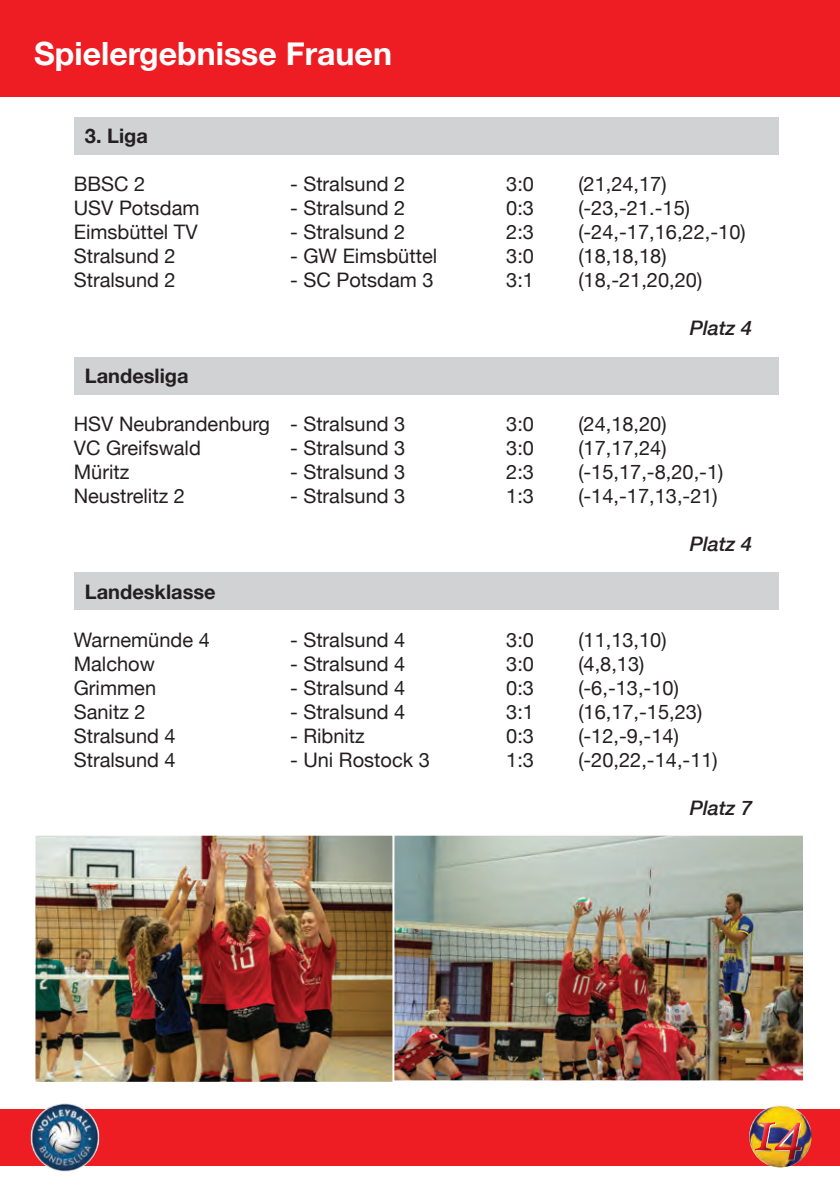
<style>
.page{position:relative;width:840px;height:1191px;background:#fff}
.page>*{position:absolute;margin:0;border:0;box-sizing:border-box;transform-origin:0 0}
.t1{font:italic 60px "Athelas";color:#fff}
.t2{font:700 32px "Helvetica Neue";color:#fff}
.t3{font:20px "Helvetica Neue";color:#231f20}
.t4{font:700 20px "Helvetica Neue";color:#231f20}
.t5{font:italic 500 20px "Helvetica Neue";color:#231f20}
</style>
<div class="page">
<div style="left:74px;top:357px;width:704px;height:37px;background:#d1d2d4"></div>
<div style="left:74px;top:573px;width:704px;height:37px;background:#d1d2d4"></div>
<div style="left:74px;top:118px;width:704px;height:37px;background:#d1d2d4"></div>
<div style="left:0;top:0;width:839px;height:96px;background:#ee1d23"></div>
<div style="left:0;top:1108px;width:839px;height:57px;background:#ee1d23"></div>
<div style="left:743px;top:1112px;width:72px;height:62px;background:#231f20;opacity:.75"></div>
<img style="left:31px;top:1103px;width:68px;height:68px">
<div style="left:739px;top:1107px;width:72px;height:62px;background:#fff;opacity:.75"></div>
<div style="left:742px;top:1112px;width:72px;height:61px;background:#231f20;opacity:.75"></div>
<img style="left:394px;top:836px;width:408px;height:243px">
<div style="left:386px;top:833px;width:420px;height:249px;border:2px solid #fff"></div>
<img style="left:36px;top:836px;width:355px;height:244px">
<div style="left:33px;top:833px;width:361px;height:250px;border:2px solid #fff"></div>
<h2 class="t2" style="left:34px;top:29px;width:359px">Spielergebnisse Frauen</h2>
<p class="t4" style="left:85px;top:120px;width:64px">3. Liga</p>
<p class="t3" style="left:74px;top:169px;width:73px">BBSC 2</p>
<p class="t3" style="left:290px;top:169px;width:117px">- Stralsund 2</p>
<p class="t3" style="left:506px;top:169px;width:29px">3:0</p>
<p class="t3" style="left:578px;top:169px;width:90px">(21,24,17)</p>
<p class="t3" style="left:74px;top:193px;width:127px">USV Potsdam</p>
<p class="t3" style="left:290px;top:193px;width:117px">- Stralsund 2</p>
<p class="t3" style="left:506px;top:193px;width:29px">0:3</p>
<p class="t3" style="left:578px;top:193px;width:113px">(-23,-21.-15)</p>
<p class="t3" style="left:74px;top:217px;width:125px">Eimsbüttel TV</p>
<p class="t3" style="left:290px;top:217px;width:117px">- Stralsund 2</p>
<p class="t3" style="left:506px;top:217px;width:29px">2:3</p>
<p class="t3" style="left:578px;top:217px;width:169px">(-24,-17,16,22,-10)</p>
<p class="t3" style="left:74px;top:241px;width:103px">Stralsund 2</p>
<p class="t3" style="left:290px;top:241px;width:149px">- GW Eimsbüttel</p>
<p class="t3" style="left:506px;top:241px;width:29px">3:0</p>
<p class="t3" style="left:578px;top:241px;width:90px">(18,18,18)</p>
<p class="t3" style="left:74px;top:265px;width:103px">Stralsund 2</p>
<p class="t3" style="left:290px;top:265px;width:145px">- SC Potsdam 3</p>
<p class="t3" style="left:506px;top:265px;width:29px">3:1</p>
<p class="t3" style="left:578px;top:265px;width:125px">(18,-21,20,20)</p>
<p class="t5" style="left:689px;top:311px;width:64px">Platz 4</p>
<p class="t4" style="left:85px;top:360px;width:105px">Landesliga</p>
<p class="t3" style="left:74px;top:409px;width:333px">HSV Neubrandenburg - Stralsund 3</p>
<p class="t3" style="left:506px;top:409px;width:29px">3:0</p>
<p class="t3" style="left:578px;top:409px;width:90px">(24,18,20)</p>
<p class="t3" style="left:74px;top:433px;width:128px">VC Greifswald</p>
<p class="t3" style="left:290px;top:433px;width:117px">- Stralsund 3</p>
<p class="t3" style="left:506px;top:433px;width:29px">3:0</p>
<p class="t3" style="left:578px;top:433px;width:90px">(17,17,24)</p>
<p class="t3" style="left:74px;top:457px;width:57px">Müritz</p>
<p class="t3" style="left:290px;top:457px;width:117px">- Stralsund 3</p>
<p class="t3" style="left:506px;top:457px;width:29px">2:3</p>
<p class="t3" style="left:578px;top:457px;width:146px">(-15,17,-8,20,-1)</p>
<p class="t3" style="left:74px;top:481px;width:113px">Neustrelitz 2</p>
<p class="t3" style="left:290px;top:481px;width:117px">- Stralsund 3</p>
<p class="t3" style="left:506px;top:481px;width:29px">1:3</p>
<p class="t3" style="left:578px;top:481px;width:141px">(-14,-17,13,-21)</p>
<p class="t5" style="left:689px;top:527px;width:64px">Platz 4</p>
<p class="t4" style="left:85px;top:576px;width:132px">Landesklasse</p>
<p class="t3" style="left:74px;top:625px;width:137px">Warnemünde 4</p>
<p class="t3" style="left:290px;top:625px;width:117px">- Stralsund 4</p>
<p class="t3" style="left:506px;top:625px;width:29px">3:0</p>
<p class="t3" style="left:578px;top:625px;width:90px">(11,13,10)</p>
<p class="t3" style="left:74px;top:649px;width:83px">Malchow</p>
<p class="t3" style="left:290px;top:649px;width:117px">- Stralsund 4</p>
<p class="t3" style="left:506px;top:649px;width:29px">3:0</p>
<p class="t3" style="left:578px;top:649px;width:67px">(4,8,13)</p>
<p class="t3" style="left:74px;top:673px;width:84px">Grimmen</p>
<p class="t3" style="left:290px;top:673px;width:117px">- Stralsund 4</p>
<p class="t3" style="left:506px;top:673px;width:29px">0:3</p>
<p class="t3" style="left:578px;top:673px;width:102px">(-6,-13,-10)</p>
<p class="t3" style="left:74px;top:697px;width:73px">Sanitz 2</p>
<p class="t3" style="left:290px;top:697px;width:117px">- Stralsund 4</p>
<p class="t3" style="left:506px;top:697px;width:29px">3:1</p>
<p class="t3" style="left:578px;top:697px;width:125px">(16,17,-15,23)</p>
<p class="t3" style="left:74px;top:721px;width:103px">Stralsund 4</p>
<p class="t3" style="left:290px;top:721px;width:76px">- Ribnitz</p>
<p class="t3" style="left:506px;top:721px;width:29px">0:3</p>
<p class="t3" style="left:578px;top:721px;width:102px">(-12,-9,-14)</p>
<p class="t3" style="left:74px;top:745px;width:103px">Stralsund 4</p>
<p class="t3" style="left:290px;top:745px;width:141px">- Uni Rostock 3</p>
<p class="t3" style="left:506px;top:745px;width:29px">1:3</p>
<p class="t3" style="left:578px;top:745px;width:141px">(-20,22,-14,-11)</p>
<p class="t5" style="left:689px;top:791px;width:64px">Platz 7</p>
<h1 class="t1" style="left:756px;top:1084px;width:50px">14</h1>
</div>
